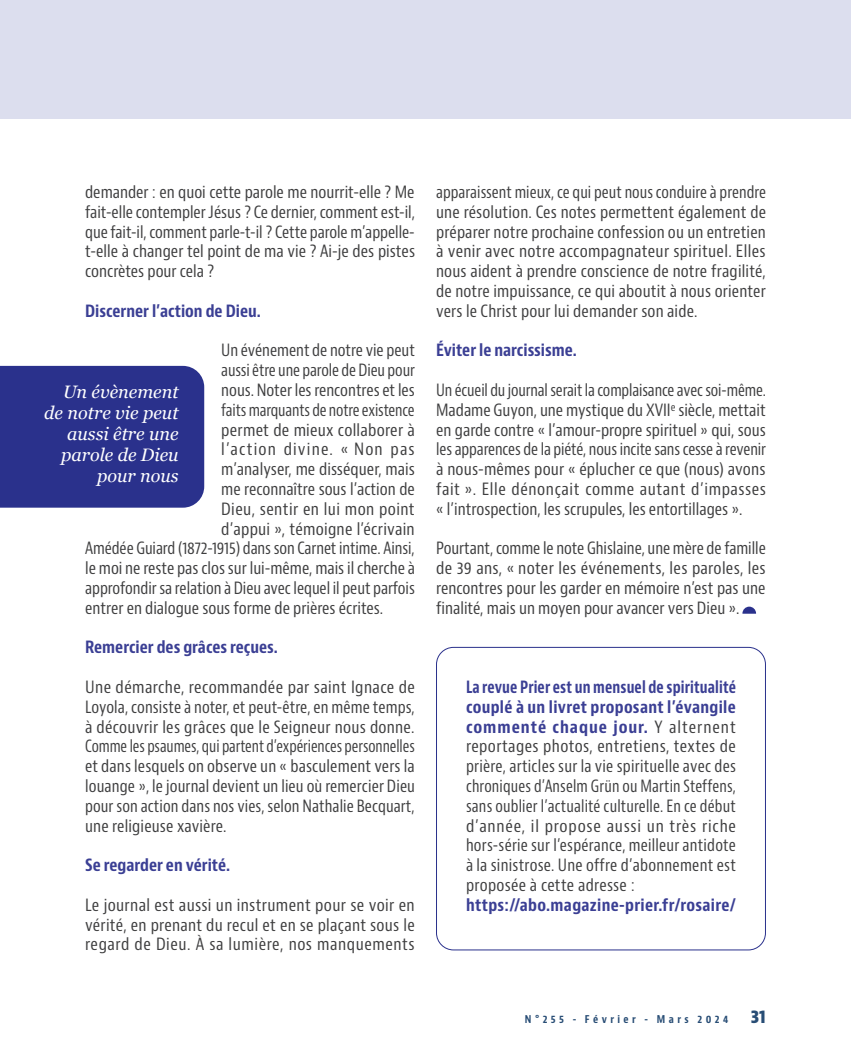
<style>
.page{position:relative;width:851px;height:1063px;background:#fff}
.page>*{position:absolute;margin:0;border:0;box-sizing:border-box;transform-origin:0 0}
.t1{font:italic 18px/21px "Georgia";color:#fff;text-align:right}
.t2{font:700 condensed 18px "Bernino Sans";color:#284d75}
.t3{font:condensed 16.5px/19.8px "Bernino Sans";color:#3e3e3f;text-align:justify}
.t4{font:condensed 16.5px/19.8px "Bernino Sans";color:#3e3e3f;text-align:justify;scale:.94 1}
.t5{font:700 condensed 16.5px "Bernino Sans";color:#3b3f94}
.t6{font:700 condensed 16.5px "Bernino Sans";letter-spacing:.02em;color:#3b3f94}
.t7{font:condensed 16.5px "Bernino Sans";color:#3e3e3f;scale:.93 1}
.t8{font:condensed 16.5px "Bernino Sans";color:#3e3e3f;scale:.95 1}
.t9{font:condensed 16.5px "Bernino Sans";letter-spacing:.025em;color:#3e3e3f}
.t10{font:condensed 16.5px "Bernino Sans";letter-spacing:.07em;color:#3e3e3f}
.t11{font:700 condensed 10.5px "Bernino Sans";letter-spacing:.33em;color:#284d75}
.s1{font-weight:700;color:#3b3f94}
</style>
<div class="page">
<div style="left:0;top:0;width:850px;height:119px;background:#dcdeee"></div>
<svg style="left:742px;top:607px;width:14px;height:7px"></svg>
<div style="left:0;top:366px;width:204px;height:142px;background:#2a318c"></div>
<div style="left:436px;top:647px;width:329px;height:303px;border:1px solid #2a318c;border-radius:17px"></div>
<p class="t3" style="left:85px;top:182px;width:331px">demander : en quoi cette parole me nourrit-elle ? Me fait-elle contempler Jésus ? Ce dernier, comment est-il, que fait-il, comment parle-t-il ? Cette parole m’appelle&shy;t-elle à changer tel point de ma vie ? Ai-je des pistes concrètes pour cela ?</p>
<p class="t5" style="left:85px;top:301px;width:177px">Discerner l’action de Dieu.</p>
<p class="t3" style="left:221px;top:341px;width:195px">Un événement de notre vie peut</p>
<p class="t8" style="left:221px;top:360px;width:205px">aussi être une parole de Dieu pour</p>
<p class="t3" style="left:221px;top:380px;width:195px">nous. Noter les rencontres et les</p>
<p class="t7" style="left:221px;top:400px;width:209px">faits marquants de notre existence</p>
<p class="t3" style="left:221px;top:420px;width:195px">permet de mieux collaborer à</p>
<p class="t10" style="left:221px;top:439px;width:195px">l’action divine. « Non pas</p>
<p class="t3" style="left:221px;top:460px;width:195px">m’analyser, me disséquer, mais</p>
<p class="t3" style="left:221px;top:479px;width:195px">me reconnaître sous l’action de</p>
<p class="t9" style="left:221px;top:499px;width:195px">Dieu, sentir en lui mon point</p>
<p class="t3" style="left:221px;top:519px;width:195px">d’appui », témoigne l’écrivain</p>
<p class="t3" style="left:85px;top:539px;width:331px">Amédée Guiard (1872-1915) dans son Carnet intime. Ainsi,</p>
<p class="t3" style="left:85px;top:559px;width:331px">le moi ne reste pas clos sur lui-même, mais il cherche à</p>
<p class="t3" style="left:85px;top:578px;width:331px">approfondir sa relation à Dieu avec lequel il peut parfois</p>
<p class="t3" style="left:85px;top:598px;width:299px">entrer en dialogue sous forme de prières écrites.</p>
<p class="t5" style="left:85px;top:637px;width:194px">Remercier des grâces reçues.</p>
<p class="t3" style="left:85px;top:677px;width:331px">Une démarche, recommandée par saint Ignace de Loyola, consiste à noter, et peut-être, en même temps, à découvrir les grâces que le Seigneur nous donne.<br>Comme les psaumes, qui partent d’expériences personnelles et dans lesquels on observe un « basculement vers la louange », le journal devient un lieu où remercier Dieu pour son action dans nos vies, selon Nathalie Becquart, une religieuse xavière.</p>
<p class="t5" style="left:85px;top:855px;width:146px">Se regarder en vérité.</p>
<p class="t3" style="left:85px;top:895px;width:331px">Le journal est aussi un instrument pour se voir en vérité, en prenant du recul et en se plaçant sous le regard de Dieu. À sa lumière, nos manquements</p>
<p class="t1" style="left:44px;top:381px;width:136px">Un évènement de notre vie peut aussi être une parole de Dieu pour nous</p>
<p class="t4" style="left:436px;top:182px;width:352px">apparaissent mieux, ce qui peut nous conduire à prendre une résolution. Ces notes permettent également de préparer notre prochaine confession ou un entretien à venir avec notre accompagnateur spirituel. Elles nous aident à prendre conscience de notre fragilité, de notre impuissance, ce qui aboutit à nous orienter vers le Christ pour lui demander son aide.</p>
<p class="t5" style="left:436px;top:340px;width:142px">Éviter le narcissisme.</p>
<p class="t4" style="left:436px;top:380px;width:352px">Un écueil du journal serait la complaisance avec soi-même.<br>Madame Guyon, une mystique du XVII<sup>e</sup> siècle, mettait en garde contre « l’amour-propre spirituel » qui, sous les apparences de la piété, nous incite sans cesse à revenir à nous-mêmes pour « éplucher ce que (nous) avons fait ». Elle dénonçait comme autant d’impasses « l’introspection, les scrupules, les entortillages ».</p>
<p class="t3" style="left:436px;top:539px;width:331px">Pourtant, comme le note Ghislaine, une mère de famille de 39 ans, « noter les événements, les paroles, les rencontres pour les garder en mémoire n’est pas une finalité, mais un moyen pour avancer vers Dieu ».</p>
<p class="t3" style="left:466px;top:677px;width:271px"><span class="s1">La revue Prier est un mensuel de spiritualité couplé à un livret proposant l’évangile commenté chaque jour.</span> Y alternent reportages photos, entretiens, textes de prière, articles sur la vie spirituelle avec des chroniques d’Anselm Grün ou Martin Steffens, sans oublier l’actualité culturelle. En ce début d’année, il propose aussi un très riche hors-série sur l’espérance, meilleur antidote à la sinistrose. Une offre d’abonnement est proposée à cette adresse :</p>
<p class="t6" style="left:466px;top:895px;width:271px">https://abo.magazine-prier.fr/rosaire/</p>
<p class="t11" style="left:525px;top:1013px;width:205px">N°255 - Février - Mars 2024</p>
<p class="t2" style="left:750px;top:1005px;width:17px">31</p>
</div>
